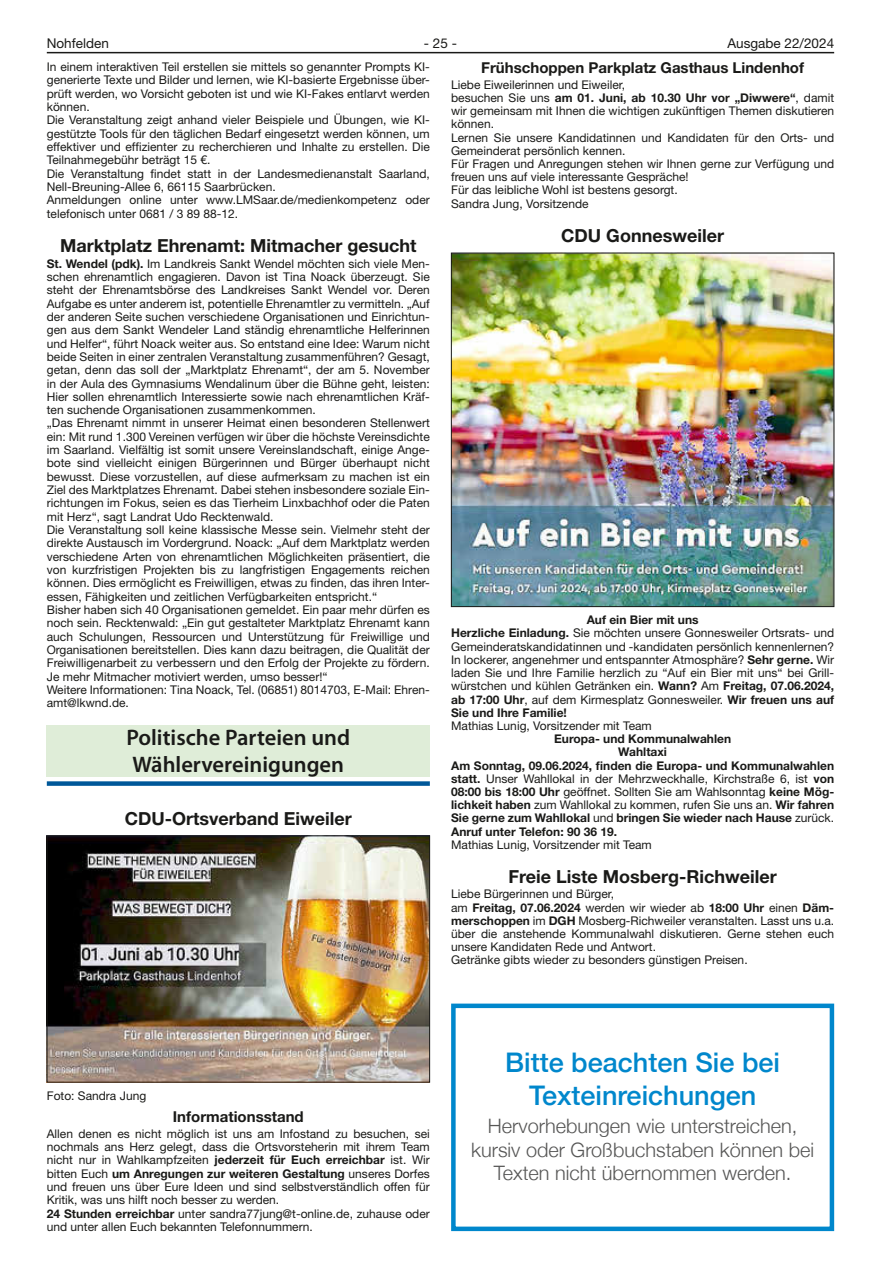
<style>
.page{position:relative;width:881px;height:1263px;background:#fff}
.page>*{position:absolute;margin:0;border:0;box-sizing:border-box;transform-origin:0 0}
.t1{font:500 27px/32.4px "Helvetica Neue";color:#0087cc;text-align:center}
.t2{font:600 22.5px/27px "Myriad Pro";color:#1a1a18}
.t3{font:300 19.8px/23.9px "Helvetica Neue";color:#565655;text-align:center}
.t4{font:700 18px "Helvetica Neue LT";color:#1a1a18}
.t5{font:700 15px "Helvetica Neue LT";color:#1a1a18}
.t6{font:13.5px "Helvetica Neue LT";color:#1a1a18}
.t7{font:12px/13.4px "Helvetica Neue LT";color:#1a1a18}
.t8{font:700 12px "Helvetica Neue LT";color:#1a1a18}
.s1{font-weight:700}
.s2{font-weight:400}
</style>
<div class="page">
<hr style="left:47px;top:52px;width:786px;height:1px;background:#1a1a18">
<img style="left:453px;top:255px;width:378px;height:350px">
<div style="left:451px;top:253px;width:382px;height:354px;border:1px solid #1a1a18"></div>
<div style="left:47px;top:725px;width:382px;height:52px;background:#dfedd8"></div>
<div style="left:47px;top:781px;width:382px;height:5px;background:#005899"></div>
<img style="left:49px;top:838px;width:378px;height:242px">
<div style="left:47px;top:836px;width:382px;height:246px;border:1px solid #1a1a18"></div>
<div style="left:451px;top:1003px;width:382px;height:228px;border:4px solid #0087cc"></div>
<p class="t6" style="left:47px;top:35px;width:64px">Nohfelden</p>
<p class="t6" style="left:424px;top:35px;width:35px">- 25 -</p>
<p class="t6" style="left:727px;top:35px;width:108px">Ausgabe 22/2024</p>
<p class="t5" style="left:481px;top:59px;width:324px">Frühschoppen Parkplatz Gasthaus Lindenhof</p>
<p class="t7" style="left:451px;top:78px;width:384px">Liebe Eiweilerinnen und Eiweiler,<br>besuchen Sie uns <span class="s1">am 01. Juni, ab 10.30 Uhr vor „Diwwere“</span>, damit wir gemeinsam mit Ihnen die wichtigen zukünftigen Themen diskutieren können.<br>Lernen Sie unsere Kandidatinnen und Kandidaten für den Orts- und Gemeinderat persönlich kennen.<br>Für Fragen und Anregungen stehen wir Ihnen gerne zur Verfügung und freuen uns auf viele interessante Gespräche!<br>Für das leibliche Wohl ist bestens gesorgt.<br>Sandra Jung, Vorsitzende</p>
<h3 class="t4" style="left:561px;top:224px;width:164px">CDU Gonnesweiler</h3>
<p class="t7" style="left:47px;top:60px;width:384px">In einem interaktiven Teil erstellen sie mittels so genannter Prompts KI&shy;generierte Texte und Bilder und lernen, wie KI-basierte Ergebnisse über&shy;prüft werden, wo Vorsicht geboten ist und wie KI-Fakes entlarvt werden können.<br>Die Veranstaltung zeigt anhand vieler Beispiele und Übungen, wie KI&shy;gestützte Tools für den täglichen Bedarf eingesetzt werden können, um effektiver und effizienter zu recherchieren und Inhalte zu erstellen. Die Teilnahmegebühr beträgt 15 €.<br>Die Veranstaltung findet statt in der Landesmedienanstalt Saarland, Nell-Breuning-Allee 6, 66115 Saarbrücken.<br>Anmeldungen online unter www.LMSaar.de/medienkompetenz oder telefonisch unter 0681 / 3 89 88-12.</p>
<h3 class="t4" style="left:60px;top:235px;width:358px">Marktplatz Ehrenamt: Mitmacher gesucht</h3>
<p class="t7" style="left:47px;top:256px;width:384px"><span class="s1">St. Wendel (pdk).</span> Im Landkreis Sankt Wendel möchten sich viele Men&shy;schen ehrenamtlich engagieren. Davon ist Tina Noack überzeugt. Sie steht der Ehrenamtsbörse des Landkreises Sankt Wendel vor. Deren Aufgabe es unter anderem ist, potentielle Ehrenamtler zu vermitteln. „Auf der anderen Seite suchen verschiedene Organisationen und Einrichtun&shy;gen aus dem Sankt Wendeler Land ständig ehrenamtliche Helferinnen und Helfer“, führt Noack weiter aus. So entstand eine Idee: Warum nicht beide Seiten in einer zentralen Veranstaltung zusammenführen? Gesagt, getan, denn das soll der „Marktplatz Ehrenamt“, der am 5. November in der Aula des Gymnasiums Wendalinum über die Bühne geht, leisten:<br>Hier sollen ehrenamtlich Interessierte sowie nach ehrenamtlichen Kräf&shy;ten suchende Organisationen zusammenkommen.<br>„Das Ehrenamt nimmt in unserer Heimat einen besonderen Stellenwert ein: Mit rund 1.300 Vereinen verfügen wir über die höchste Vereinsdichte im Saarland. Vielfältig ist somit unsere Vereinslandschaft, einige Ange&shy;bote sind vielleicht einigen Bürgerinnen und Bürger überhaupt nicht bewusst. Diese vorzustellen, auf diese aufmerksam zu machen ist ein Ziel des Marktplatzes Ehrenamt. Dabei stehen insbesondere soziale Ein&shy;richtungen im Fokus, seien es das Tierheim Linxbachhof oder die Paten mit Herz“, sagt Landrat Udo Recktenwald.<br>Die Veranstaltung soll keine klassische Messe sein. Vielmehr steht der direkte Austausch im Vordergrund. Noack: „Auf dem Marktplatz werden verschiedene Arten von ehrenamtlichen Möglichkeiten präsentiert, die von kurzfristigen Projekten bis zu langfristigen Engagements reichen können. Dies ermöglicht es Freiwilligen, etwas zu finden, das ihren Inter&shy;essen, Fähigkeiten und zeitlichen Verfügbarkeiten entspricht.“<br>Bisher haben sich 40 Organisationen gemeldet. Ein paar mehr dürfen es noch sein. Recktenwald: „Ein gut gestalteter Marktplatz Ehrenamt kann auch Schulungen, Ressourcen und Unterstützung für Freiwillige und Organisationen bereitstellen. Dies kann dazu beitragen, die Qualität der Freiwilligenarbeit zu verbessern und den Erfolg der Projekte zu fördern.<br>Je mehr Mitmacher motiviert werden, umso besser!“<br>Weitere Informationen: Tina Noack, Tel. (06851) 8014703, E-Mail: Ehren&shy;amt@lkwnd.de.</p>
<h2 class="t2" style="left:126px;top:723px;width:225px">Politische Parteien und<br>Wählervereinigungen</h2>
<h3 class="t4" style="left:125px;top:807px;width:228px">CDU-Ortsverband Eiweiler</h3>
<p class="t7" style="left:451px;top:613px;width:384px;text-indent:135px"><span class="s1">Auf ein Bier mit uns<br>Herzliche Einladung.</span> Sie möchten unsere Gonnesweiler Ortsrats- und Gemeinderatskandidatinnen und -kandidaten persönlich kennenlernen?<br>In lockerer, angenehmer und entspannter Atmosphäre? <span class="s1">Sehr gerne.</span> Wir laden Sie und Ihre Familie herzlich zu “Auf ein Bier mit uns“ bei Grill&shy;würstchen und kühlen Getränken ein. <span class="s1">Wann?</span> Am <span class="s1">Freitag, 07.06.2024, ab 17:00 Uhr</span>, auf dem Kirmesplatz Gonnesweiler. <span class="s1">Wir freuen uns auf Sie und Ihre Familie!</span></p>
<p class="t7" style="left:451px;top:719px;width:202px">Mathias Lunig, Vorsitzender mit Team</p>
<p class="t8" style="left:554px;top:731px;width:178px">Europa- und Kommunalwahlen</p>
<p class="t8" style="left:618px;top:745px;width:50px">Wahltaxi</p>
<p class="t8" style="left:451px;top:758px;width:384px">Am Sonntag, 09.06.2024, finden die Europa- und Kommunalwahlen</p>
<p class="t7" style="left:451px;top:772px;width:384px"><span class="s1">statt.</span> Unser Wahllokal in der Mehrzweckhalle, Kirchstraße 6, ist <span class="s1">von</span></p>
<p class="t7" style="left:451px;top:785px;width:384px"><span class="s1">08:00 bis 18:00 Uhr</span> geöffnet. Sollten Sie am Wahlsonntag <span class="s1">keine Mög-</span></p>
<p class="t7" style="left:451px;top:798px;width:384px"><span class="s1">lichkeit haben</span> zum Wahllokal zu kommen, rufen Sie uns an. <span class="s1">Wir fahren</span></p>
<p class="t8" style="left:451px;top:811px;width:384px">Sie gerne zum Wahllokal <span class="s2">und</span> bringen Sie wieder nach Hause <span class="s2">zurück.</span></p>
<p class="t8" style="left:451px;top:824px;width:167px">Anruf unter Telefon: 90 36 19.</p>
<p class="t7" style="left:451px;top:838px;width:202px">Mathias Lunig, Vorsitzender mit Team</p>
<h3 class="t4" style="left:508px;top:865px;width:270px">Freie Liste Mosberg-Richweiler</h3>
<p class="t7" style="left:451px;top:887px;width:384px">Liebe Bürgerinnen und Bürger,<br>am <span class="s1">Freitag, 07.06.2024</span> werden wir wieder ab <span class="s1">18:00 Uhr</span> einen <span class="s1">Däm&shy;merschoppen</span> im <span class="s1">DGH</span> Mosberg-Richweiler veranstalten. Lasst uns u.a. über die anstehende Kommunalwahl diskutieren. Gerne stehen euch unsere Kandidaten Rede und Antwort.<br>Getränke gibts wieder zu besonders günstigen Preisen.</p>
<p class="t7" style="left:47px;top:1089px;width:101px">Foto: Sandra Jung</p>
<p class="t5" style="left:173px;top:1108px;width:132px">Informationsstand</p>
<p class="t7" style="left:47px;top:1127px;width:384px">Allen denen es nicht möglich ist uns am Infostand zu besuchen, sei nochmals ans Herz gelegt, dass die Ortsvorsteherin mit ihrem Team nicht nur in Wahlkampfzeiten <span class="s1">jederzeit für Euch erreichbar</span> ist. Wir bitten Euch <span class="s1">um Anregungen zur weiteren Gestaltung</span> unseres Dorfes und freuen uns über Eure Ideen und sind selbstverständlich offen für Kritik, was uns hilft noch besser zu werden.<br><span class="s1">24 Stunden erreichbar</span> unter sandra77jung@t-online.de, zuhause oder und unter allen Euch bekannten Telefonnummern.</p>
<h1 class="t1" style="left:505px;top:1044px;width:276px">Bitte beachten Sie bei<br>Texteinreichungen</h1>
<h3 class="t3" style="left:471px;top:1112px;width:344px">Hervorhebungen wie unterstreichen, kursiv oder Großbuchstaben können bei<br>Texten nicht übernommen werden.</h3>
</div>
